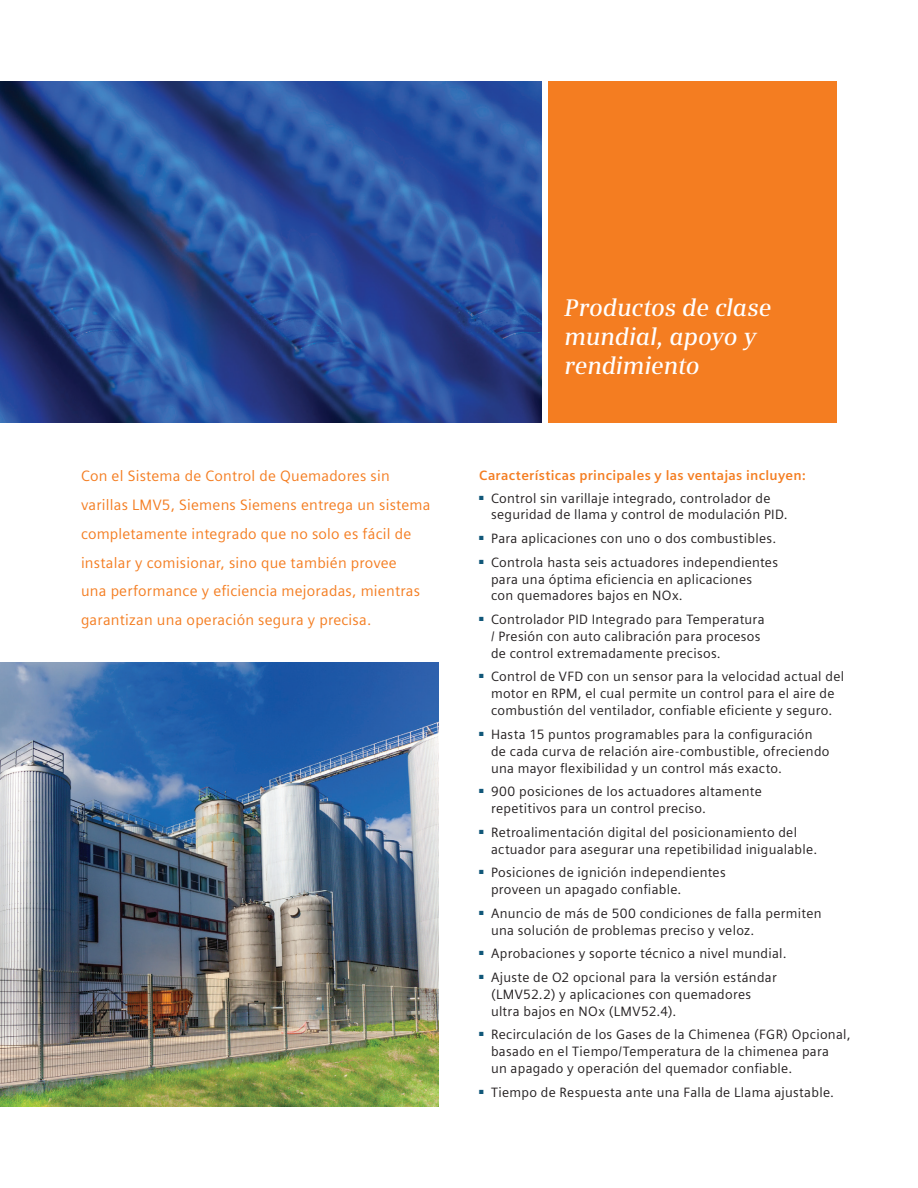
<style>
.page{position:relative;width:918px;height:1188px;background:#fff}
.page>*{position:absolute;margin:0;border:0;box-sizing:border-box;transform-origin:0 0}
.t1{font:italic 600 24px/28.8px "Siemens Serif";letter-spacing:-.01em;color:#fff}
.Orange_Highlight_Tex{font:15px/28.8px "Siemens Sans";letter-spacing:.015em;color:#f47d21}
.t2{font:13.5px/16.8px "Siemens Sans";letter-spacing:.02em;color:#231f20}
.t3{font:700 13.5px "Siemens Sans";letter-spacing:.02em;color:#f47d21}
</style>
<div class="page">
<div style="left:549px;top:81px;width:288px;height:341px;background:#f47d21"></div>
<img style="left:0;top:81px;width:541px;height:341px">
<img style="left:0;top:662px;width:439px;height:445px">
<h3 class="t1" style="left:565px;top:294px;width:208px">Productos de clase mundial, apoyo y rendimiento</h3>
<p class="Orange_Highlight_Tex" style="left:81px;top:462px;width:351px">Con el Sistema de Control de Quemadores sin varillas LMV5, Siemens Siemens entrega un sistema completamente integrado que no solo es fácil de instalar y comisionar, sino que también provee<br>una performance y eficiencia mejoradas, mientras garantizan una operación segura y precisa.</p>
<h2 class="t3" style="left:479px;top:468px;width:328px">Características principales y las ventajas incluyen:</h2>
<p class="t2" style="left:491px;top:490px;width:298px;text-indent:-12px"><sup>■</sup> Control sin varillaje integrado, controlador de seguridad de llama y control de modulación PID.</p>
<p class="t2" style="left:479px;top:530px;width:299px"><sup>■</sup> Para aplicaciones con uno o dos combustibles.</p>
<p class="t2" style="left:491px;top:554px;width:289px;text-indent:-12px"><sup>■</sup> Controla hasta seis actuadores independientes para una óptima eficiencia en aplicaciones<br>con quemadores bajos en NOx.</p>
<p class="t2" style="left:491px;top:611px;width:275px;text-indent:-12px"><sup>■</sup> Controlador PID Integrado para Temperatura / Presión con auto calibración para procesos de control extremadamente precisos.</p>
<p class="t2" style="left:479px;top:668px;width:366px;text-align:center"><sup>■</sup> Control de VFD con un sensor para la velocidad actual del motor en RPM, el cual permite un control para el aire de combustión del ventilador, confiable eficiente y seguro.</p>
<p class="t2" style="left:491px;top:726px;width:340px;text-indent:-12px"><sup>■</sup> Hasta 15 puntos programables para la configuración de cada curva de relación aire-combustible, ofreciendo una mayor flexibilidad y un control más exacto.</p>
<p class="t2" style="left:491px;top:783px;width:272px;text-indent:-12px"><sup>■</sup> 900 posiciones de los actuadores altamente repetitivos para un control preciso.</p>
<p class="t2" style="left:491px;top:824px;width:328px;text-indent:-12px"><sup>■</sup> Retroalimentación digital del posicionamiento del actuador para asegurar una repetibilidad inigualable.</p>
<p class="t2" style="left:491px;top:864px;width:236px;text-indent:-12px"><sup>■</sup> Posiciones de ignición independientes proveen un apagado confiable.</p>
<p class="t2" style="left:491px;top:905px;width:332px;text-indent:-12px"><sup>■</sup> Anuncio de más de 500 condiciones de falla permiten una solución de problemas preciso y veloz.</p>
<p class="t2" style="left:479px;top:945px;width:309px"><sup>■</sup> Aprobaciones y soporte técnico a nivel mundial.</p>
<p class="t2" style="left:491px;top:969px;width:287px;text-indent:-12px"><sup>■</sup> Ajuste de O2 opcional para la versión estándar (LMV52.2) y aplicaciones con quemadores ultra bajos en NOx (LMV52.4).</p>
<p class="t2" style="left:491px;top:1026px;width:361px;text-indent:-12px"><sup>■</sup> Recirculación de los Gases de la Chimenea (FGR) Opcional, basado en el Tiempo/Temperatura de la chimenea para<br>un apagado y operación del quemador confiable.</p>
<p class="t2" style="left:479px;top:1084px;width:356px"><sup>■</sup> Tiempo de Respuesta ante una Falla de Llama ajustable.</p>
</div>
